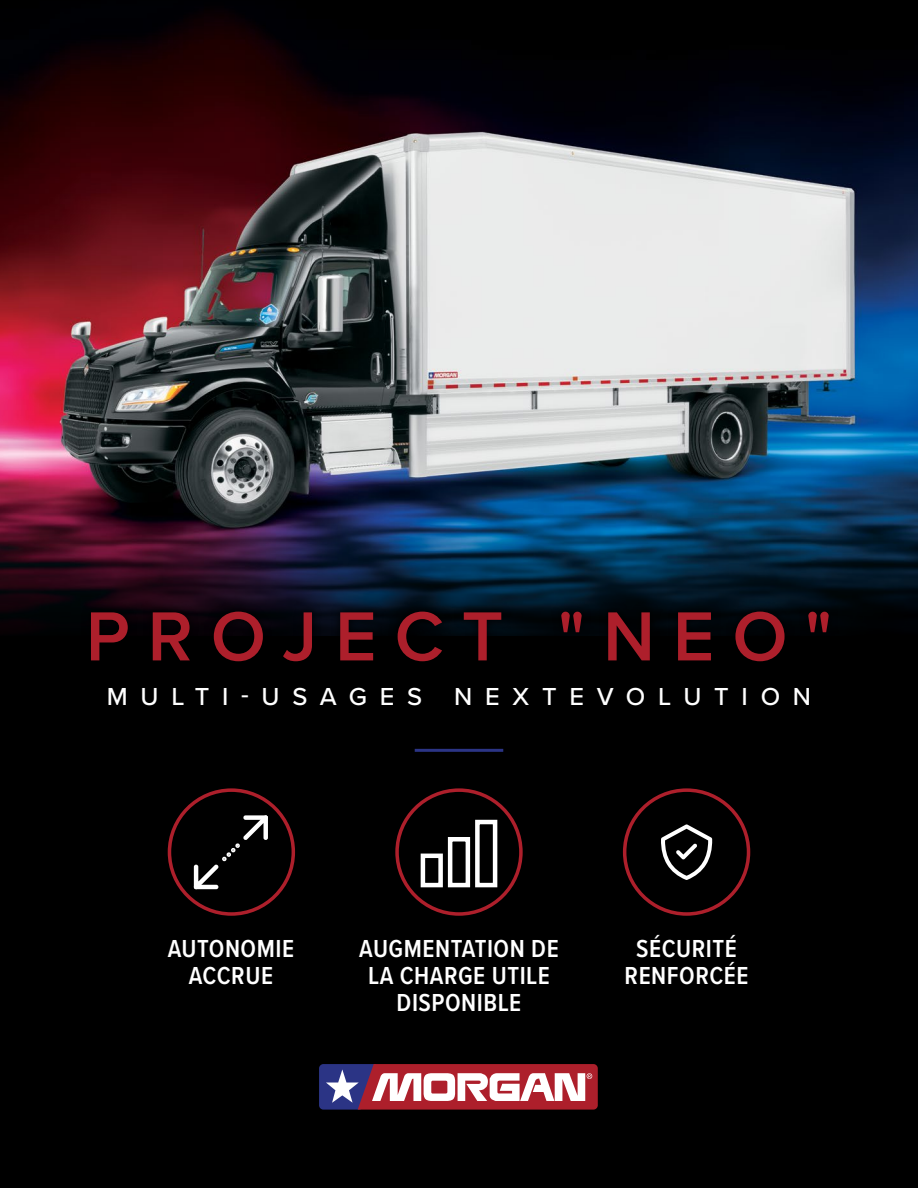
<style>
.page{position:relative;width:918px;height:1188px;background:#fff}
.page>*{position:absolute;margin:0;border:0;box-sizing:border-box;transform-origin:0 0}
.t1{font:600 72px "Proxima Nova";letter-spacing:.25em;color:#ad1f2b}
.t2{font:600 25.5px/27px "Proxima Nova Cond";letter-spacing:.02em;color:#fff;text-align:center}
.t3{font:500 25.5px "Proxima Nova";letter-spacing:.5em;color:#fff}
</style>
<div class="page">
<img style="left:0;top:40px;width:918px;height:485px">
<svg style="left:0;top:525px;width:918px;height:165px;background:#101b33"></svg>
<div style="left:0;top:690px;width:918px;height:498px;background:#000"></div>
<div style="left:0;top:0;width:918px;height:40px;background:#000"></div>
<svg style="left:319px;top:1064px;width:279px;height:46px;background:#b46d7e"></svg>
<div style="left:81px;top:602px;width:757px;height:113px;background:#000"></div>
<div style="left:623px;top:788px;width:127px;height:128px;border:4px solid #ad1f2b;border-radius:50%"></div>
<hr style="left:415px;top:749px;width:88px;height:3px;background:#2b3485">
<div style="left:168px;top:788px;width:127px;height:128px;border:4px solid #ad1f2b;border-radius:50%"></div>
<svg style="left:193px;top:815px;width:75px;height:75px"></svg>
<div style="left:395px;top:788px;width:128px;height:128px;border:4px solid #ad1f2b;border-radius:50%"></div>
<svg style="left:661px;top:824px;width:51px;height:56px"></svg>
<svg style="left:420px;top:819px;width:78px;height:69px"></svg>
<h1 class="t1" style="left:86px;top:583px;width:748px">PROJECT "NEO"</h1>
<p class="t3" style="left:107px;top:678px;width:317px">MULTI-USAGES</p>
<p class="t3" style="left:454px;top:678px;width:358px">NEXTEVOLUTION</p>
<p class="t2" style="left:168px;top:934px;width:128px">AUTONOMIE<br>ACCRUE</p>
<p class="t2" style="left:359px;top:934px;width:201px">AUGMENTATION DE<br>LA CHARGE UTILE<br>DISPONIBLE</p>
<p class="t2" style="left:625px;top:934px;width:125px">SÉCURITÉ<br>RENFORCÉE</p>
</div>
